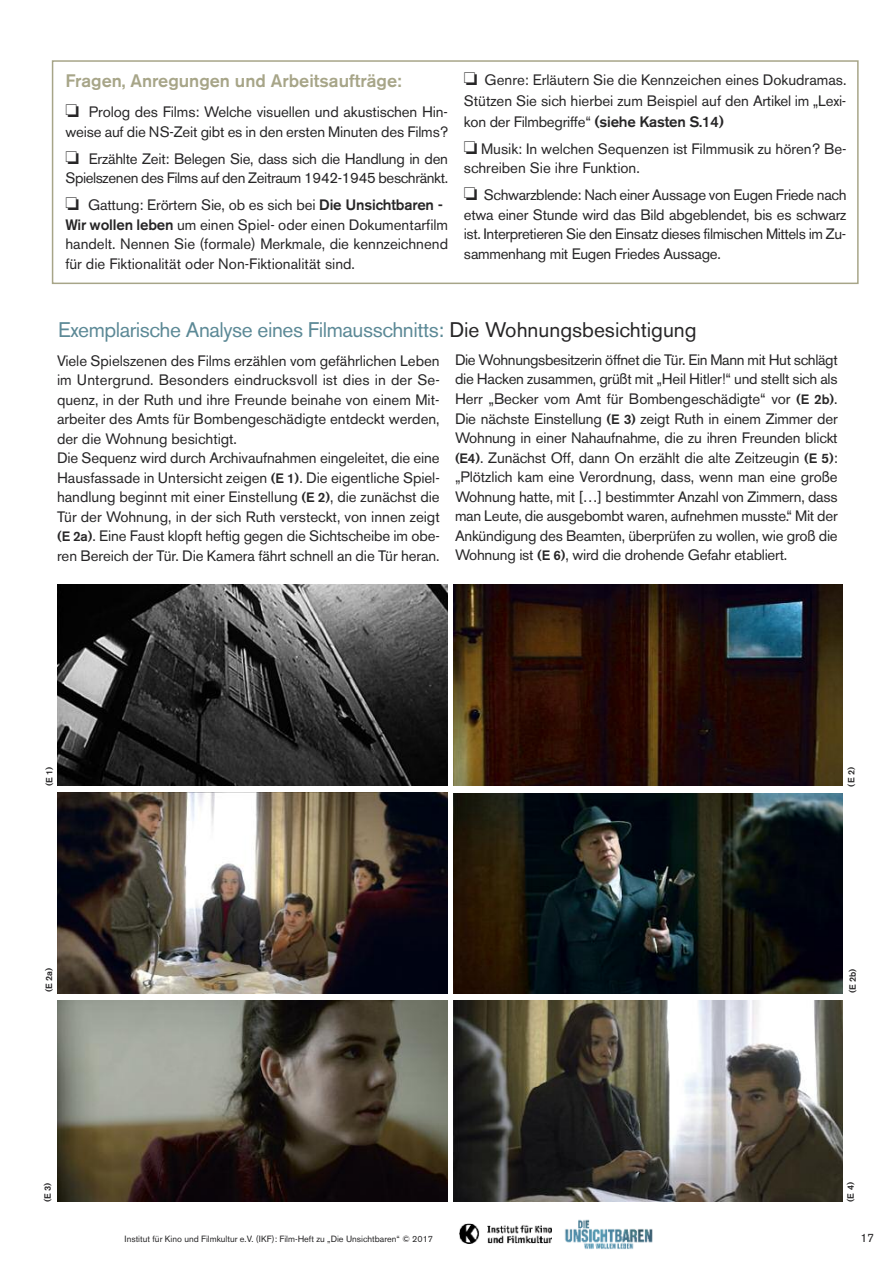
<style>
.page{position:relative;width:893px;height:1263px;background:#fff}
.page>*{position:absolute;margin:0;border:0;box-sizing:border-box;transform-origin:0 0}
.t1{font:21px "Akzidenz Grotesk BE";letter-spacing:-.02em;color:#5c8996}
.t2{font:500 18px "Akzidenz Grotesk BE";color:#a7a588}
.t3{font:15px/19.5px "Akzidenz Grotesk BE";letter-spacing:-.005em;color:#272627}
.t4{font:15px/19.5px "Akzidenz Grotesk BE";letter-spacing:-.025em;color:#272627}
.t5{font:12px "Akzidenz Grotesk BE";color:#272627}
.t6{font:9px "Akzidenz Grotesk BE";color:#272627}
.t7{font:500 9px "Akzidenz Grotesk BE";color:#272627}
.s1{font-weight:500}
.s2{color:#272627}
.s3{font-weight:500;font-size:13.5px}
.s4{font-family:"Koz Min Pr 6 N";font-weight:500}
</style>
<div class="page">
<div style="left:52px;top:60px;width:807px;height:224px;border:2px solid #a7a588"></div>
<img style="left:57px;top:584px;width:390px;height:202px">
<img style="left:454px;top:584px;width:388px;height:202px">
<img style="left:57px;top:793px;width:390px;height:200px">
<img style="left:454px;top:793px;width:388px;height:200px">
<img style="left:459px;top:1224px;width:92px;height:20px">
<img style="left:565px;top:1219px;width:88px;height:30px">
<img style="left:57px;top:1001px;width:390px;height:200px">
<img style="left:454px;top:1001px;width:388px;height:200px">
<p class="t2" style="left:65px;top:75px;width:338px">Fragen, Anregungen und Arbeitsaufträge:</p>
<p class="t3" style="left:65px;top:104px;width:384px">□ Prolog des Films: Welche visuellen und akustischen Hin&shy;weise auf die NS-Zeit gibt es in den ersten Minuten des Films?</p>
<p class="t4" style="left:65px;top:150px;width:384px">□ Erzählte Zeit: Belegen Sie, dass sich die Handlung in den<br>Spielszenen des Films auf den Zeitraum 1942-1945 beschränkt.</p>
<p class="t3" style="left:65px;top:197px;width:384px">□ Gattung: Erörtern Sie, ob es sich bei <span class="s1">Die Unsichtbaren - Wir wollen leben</span> um einen Spiel- oder einen Dokumentarfilm handelt. Nennen Sie (formale) Merkmale, die kennzeichnend für die Fiktionalität oder Non-Fiktionalität sind.</p>
<p class="t3" style="left:464px;top:71px;width:384px;line-height:21px;text-align:justify">□ Genre: Erläutern Sie die Kennzeichen eines Dokudramas.<br>Stützen Sie sich hierbei zum Beispiel auf den Artikel im „Lexi&shy;kon der Filmbegriffe“ <span class="s1">(siehe Kasten S.14)</span></p>
<p class="t3" style="left:464px;top:140px;width:384px">□ Musik: In welchen Sequenzen ist Filmmusik zu hören? Be&shy;schreiben Sie ihre Funktion.</p>
<p class="t3" style="left:464px;top:187px;width:384px;text-align:justify">□ Schwarzblende: Nach einer Aussage von Eugen Friede nach etwa einer Stunde wird das Bild abgeblendet, bis es schwarz ist. Interpretieren Sie den Einsatz dieses filmischen Mittels im Zu&shy;sammenhang mit Eugen Friedes Aussage.</p>
<h1 class="t1" style="left:58px;top:322px;width:640px">Exemplarische Analyse eines Filmausschnitts: <span class="s2">Die Wohnungsbesichtigung</span></h1>
<p class="t3" style="left:57px;top:352px;width:384px">Viele Spielszenen des Films erzählen vom gefährlichen Leben im Untergrund. Besonders eindrucksvoll ist dies in der Se&shy;quenz, in der Ruth und ihre Freunde beinahe von einem Mit&shy;arbeiter des Amts für Bombengeschädigte entdeckt werden, der die Wohnung besichtigt.<br>Die Sequenz wird durch Archivaufnahmen eingeleitet, die eine Hausfassade in Untersicht zeigen <span class="s3">(E 1)</span>. Die eigentliche Spiel&shy;handlung beginnt mit einer Einstellung <span class="s3">(E 2)</span>, die zunächst die Tür der Wohnung, in der sich Ruth versteckt, von innen zeigt <span class="s3">(E 2a)</span>. Eine Faust klopft heftig gegen die Sichtscheibe im obe&shy;ren Bereich der Tür. Die Kamera fährt schnell an die Tür heran.</p>
<p class="t3" style="left:455px;top:352px;width:384px;text-align:justify">Die Wohnungsbesitzerin öffnet die Tür. Ein Mann mit Hut schlägt die Hacken zusammen, grüßt mit „Heil Hitler!“ und stellt sich als Herr „Becker vom Amt für Bombengeschädigte“ vor <span class="s3">(E 2b)</span>.<br>Die nächste Einstellung <span class="s3">(E 3)</span> zeigt Ruth in einem Zimmer der Wohnung in einer Nahaufnahme, die zu ihren Freunden blickt <span class="s3">(E4)</span>. Zunächst Off, dann On erzählt die alte Zeitzeugin <span class="s3">(E 5)</span>: „Plötzlich kam eine Verordnung, dass, wenn man eine große Wohnung hatte, mit […] bestimmter Anzahl von Zimmern, dass man Leute, die ausgebombt waren, aufnehmen musste.“ Mit der Ankündigung des Beamten, überprüfen zu wollen, wie groß die Wohnung ist <span class="s3">(E 6)</span>, wird die drohende Gefahr etabliert.</p>
<p class="t7" style="left:46px;top:786px;width:21px;rotate:-90deg">(E 1)</p>
<p class="t7" style="left:848px;top:786px;width:21px;rotate:-90deg">(E 2)</p>
<p class="t7" style="left:46px;top:992px;width:26px;rotate:-90deg">(E 2a)</p>
<p class="t7" style="left:849px;top:993px;width:26px;rotate:-90deg">(E 2b)</p>
<p class="t7" style="left:45px;top:1202px;width:21px;rotate:-90deg">(E 3)</p>
<p class="t7" style="left:848px;top:1202px;width:21px;rotate:-90deg">(E 4)</p>
<p class="t6" style="left:125px;top:1235px;width:310px">Institut fu<span class="s4">̈</span>r Kino und Filmkultur e.V. (IKF): Film-Heft zu „Die Unsichtbaren“ © 2017</p>
<p class="t5" style="left:861px;top:1234px;width:15px">17</p>
</div>
